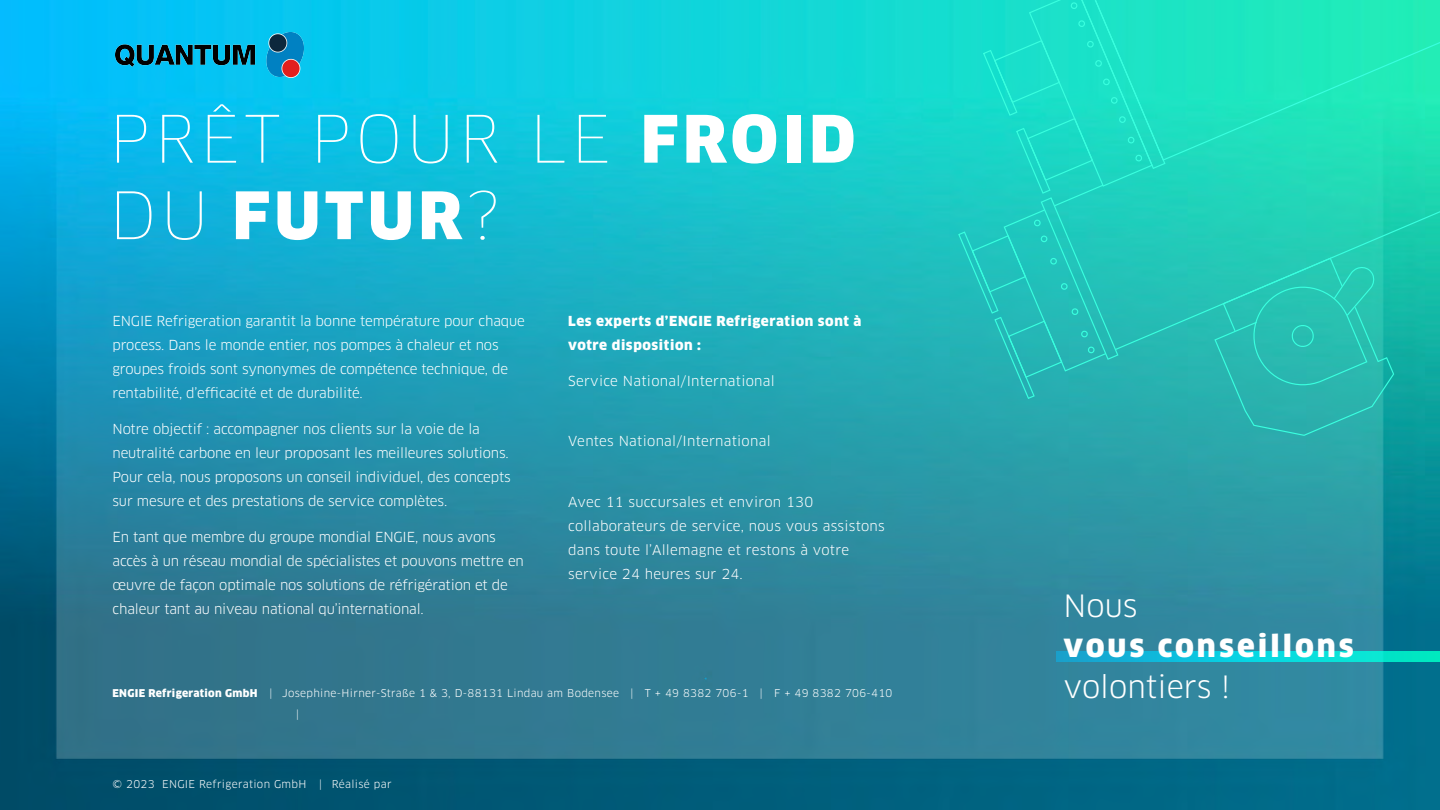
<style>
.page{position:relative;width:1440px;height:810px;background:#fff}
.page>*{position:absolute;margin:0;border:0;box-sizing:border-box;transform-origin:0 0}
.t1{font:100 63.75px/76.5px "Clan Pro";letter-spacing:.07em;color:#fff}
.t2{font:30px "Clan Pro";color:#fff}
.t3{font:900 30px "Clan Pro";letter-spacing:.1em;color:#fff}
.t4{font:13.5px/24px "Clan Pro";letter-spacing:-.01em;color:#fff}
.t5{font:13.5px/24px "Clan Pro";letter-spacing:.02em;color:#fff}
.t6{font:900 13.5px/24px "Clan Pro";letter-spacing:.045em;color:#fff}
.t7{font:10.5px/21.3px "Clan Pro";letter-spacing:.03em;color:#fff}
.s1{font-weight:900}
</style>
<div class="page">
<img style="left:0;top:0;width:1440px;height:810px">
<svg style="left:958px;top:0;width:482px;height:436px;background:#21ceb9"></svg>
<svg style="left:1057px;top:651px;width:383px;height:11px;background:#0acdd6"></svg>
<img style="left:115px;top:32px;width:188px;height:45px">
<h1 class="t1" style="left:109px;top:101px;width:748px">PRÊT POUR LE <span class="s1">FROID<br></span>DU <span class="s1">FUTUR</span>?</h1>
<p class="t4" style="left:112px;top:309px;width:414px">ENGIE Refrigeration garantit la bonne température pour chaque process. Dans le monde entier, nos pompes à chaleur et nos groupes froids sont synonymes de compétence technique, de rentabilité, d’efficacité et de durabilité.</p>
<p class="t4" style="left:112px;top:417px;width:400px">Notre objectif : accompagner nos clients sur la voie de la neutralité carbone en leur proposant les meilleures solutions.<br>Pour cela, nous proposons un conseil individuel, des concepts sur mesure et des prestations de service complètes.</p>
<p class="t4" style="left:112px;top:525px;width:413px">En tant que membre du groupe mondial ENGIE, nous avons accès à un réseau mondial de spécialistes et pouvons mettre en œuvre de façon optimale nos solutions de réfrigération et de chaleur tant au niveau national qu’international.</p>
<p class="t6" style="left:568px;top:309px;width:295px">Les experts d’ENGIE Refrigeration sont à votre disposition :</p>
<p class="t5" style="left:568px;top:369px;width:208px">Service National/International</p>
<p class="t5" style="left:568px;top:429px;width:204px">Ventes National/International</p>
<p class="t5" style="left:568px;top:490px;width:318px">Avec 11 succursales et environ 130 collaborateurs de service, nous vous assistons dans toute l’Allemagne et restons à votre service 24 heures sur 24.</p>
<p class="t7" style="left:296px;top:683px;width:598px;text-indent:-184px"><span class="s1">ENGIE Refrigeration GmbH</span> | Josephine-Hirner-Straße 1 &amp; 3, D-88131 Lindau am Bodensee | T + 49 8382 706-1 | F + 49 8382 706-410 |</p>
<p class="t7" style="left:112px;top:773px;width:281px">© 2023 ENGIE Refrigeration GmbH | Réalisé par</p>
<h2 class="t2" style="left:1064px;top:588px;width:76px">Nous</h2>
<h2 class="t3" style="left:1064px;top:628px;width:292px">vous conseillons</h2>
<h2 class="t2" style="left:1064px;top:669px;width:168px">volontiers !</h2>
</div>
